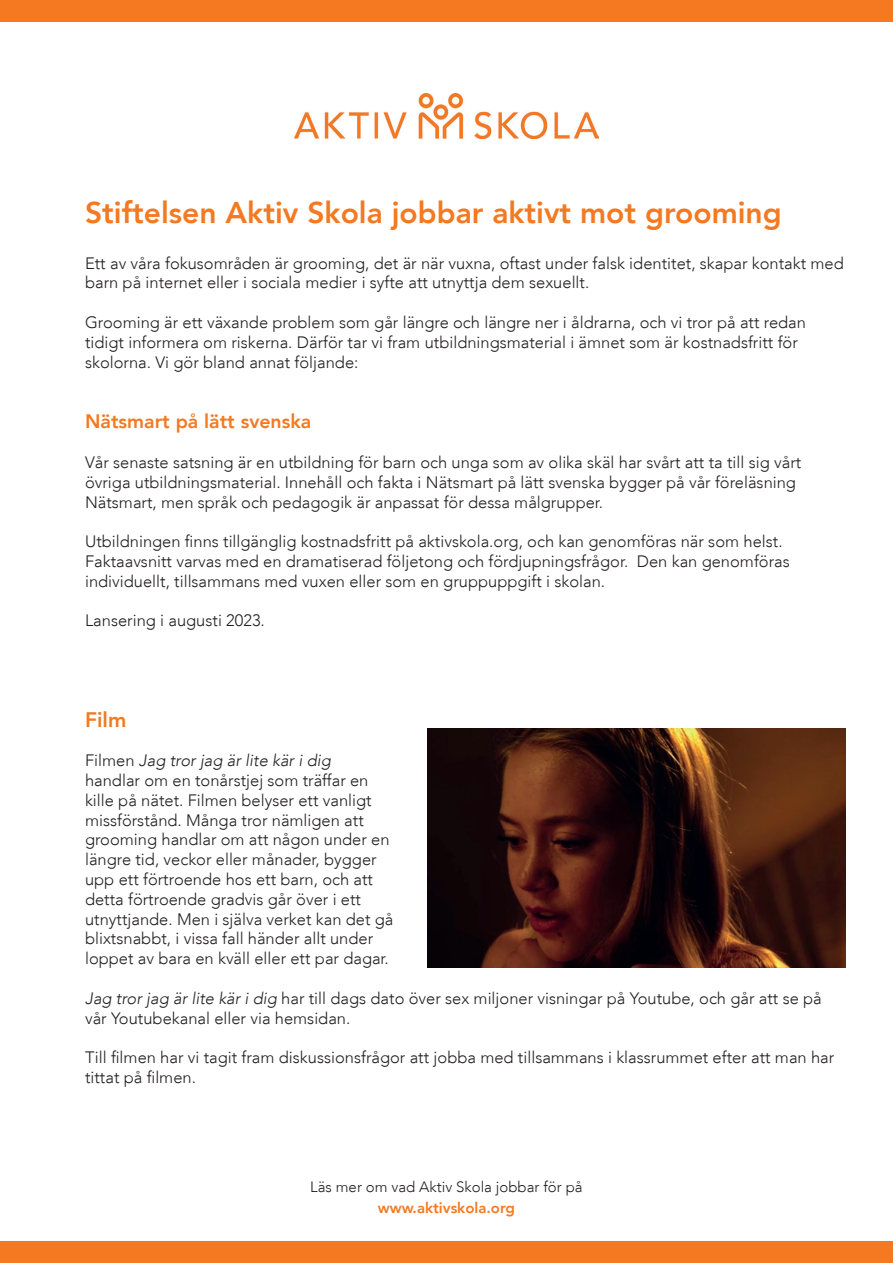
<style>
.page{position:relative;width:893px;height:1263px;background:#fff}
.page>*{position:absolute;margin:0;border:0;box-sizing:border-box;transform-origin:0 0}
.t1{font:800 30px "Avenir LT";color:#f47921}
.t2{font:800 21px "Avenir LT";color:#f47921}
.t3{font:800 19.5px "Avenir LT";color:#f47921}
.t4{font:300 16.5px/19.8px "Avenir LT";color:#231f20}
.t5{font:300 15px "Avenir LT";color:#231f20}
.t6{font:800 15px "Avenir LT";color:#f47921}
.s1{font-style:italic}
</style>
<div class="page">
<img style="left:295px;top:93px;width:303px;height:45px">
<div style="left:0;top:1px;width:893px;height:21px;background:#f47921"></div>
<div style="left:0;top:1242px;width:893px;height:21px;background:#f47921"></div>
<img style="left:427px;top:728px;width:418px;height:239px">
<h1 class="t1" style="left:85px;top:194px;width:698px">Stiftelsen Aktiv Skola jobbar aktivt mot grooming</h1>
<p class="t4" style="left:85px;top:253px;width:760px">Ett av våra fokusområden är grooming, det är när vuxna, oftast under falsk identitet, skapar kontakt med barn på internet eller i sociala medier i syfte att utnyttja dem sexuellt.</p>
<p class="t4" style="left:85px;top:313px;width:722px">Grooming är ett växande problem som går längre och längre ner i åldrarna, och vi tror på att redan tidigt informera om riskerna. Därför tar vi fram utbildningsmaterial i ämnet som är kostnadsfritt för skolorna. Vi gör bland annat följande:</p>
<p class="t3" style="left:85px;top:410px;width:228px">Nätsmart på lätt svenska</p>
<p class="t4" style="left:85px;top:452px;width:718px">Vår senaste satsning är en utbildning för barn och unga som av olika skäl har svårt att ta till sig vårt övriga utbildningsmaterial. Innehåll och fakta i Nätsmart på lätt svenska bygger på vår föreläsning<br>Nätsmart, men språk och pedagogik är anpassat för dessa målgrupper.</p>
<p class="t4" style="left:85px;top:532px;width:706px">Utbildningen finns tillgänglig kostnadsfritt på aktivskola.org, och kan genomföras när som helst.<br>Faktaavsnitt varvas med en dramatiserad följetong och fördjupningsfrågor. Den kan genomföras individuellt, tillsammans med vuxen eller som en gruppuppgift i skolan.</p>
<p class="t4" style="left:85px;top:611px;width:181px">Lansering i augusti 2023.</p>
<p class="t2" style="left:85px;top:707px;width:43px">Film</p>
<p class="t4" style="left:85px;top:751px;width:310px">Filmen <span class="s1">Jag tror jag är lite kär i dig<br></span>handlar om en tonårstjej som träffar en kille på nätet. Filmen belyser ett vanligt missförstånd. Många tror nämligen att grooming handlar om att någon under en längre tid, veckor eller månader, bygger upp ett förtroende hos ett barn, och att detta förtroende gradvis går över i ett utnyttjande. Men i själva verket kan det gå blixtsnabbt, i vissa fall händer allt under loppet av bara en kväll eller ett par dagar.</p>
<p class="t4" style="left:85px;top:988px;width:738px"><span class="s1">Jag tror jag är lite kär i dig</span> har till dags dato över sex miljoner visningar på Youtube, och går att se på vår Youtubekanal eller via hemsidan.</p>
<p class="t4" style="left:85px;top:1048px;width:751px">Till filmen har vi tagit fram diskussionsfrågor att jobba med tillsammans i klassrummet efter att man har tittat på filmen.</p>
<p class="t5" style="left:310px;top:1178px;width:274px">Läs mer om vad Aktiv Skola jobbar för på</p>
<p class="t6" style="left:378px;top:1199px;width:139px">www.aktivskola.org</p>
</div>
